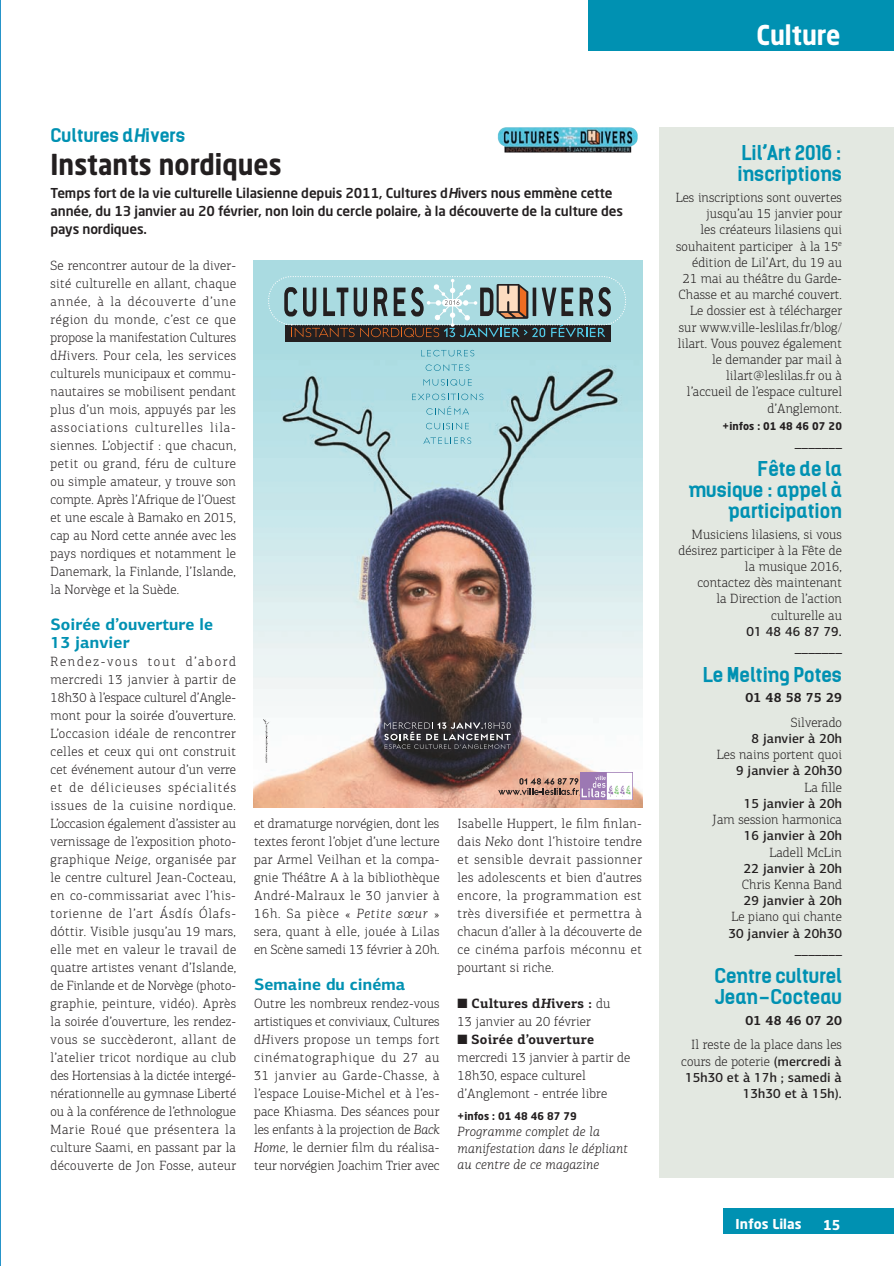
<style>
.page{position:relative;width:894px;height:1266px;background:#fff}
.page>*{position:absolute;margin:0;border:0;box-sizing:border-box;transform-origin:0 0}
.t1{font:700 28.5px "Neo Sans Std";letter-spacing:.005em;color:#231f20;scale:.9 1}
.t2{font:700 27px "Neo Sans Std";color:#fff;scale:.9 1}
.t3{font:700 19.5px/21px "Kelson";letter-spacing:.005em;color:#0091b2}
.t4{font:700 18px "Kelson";letter-spacing:.01em;color:#0091b2}
.t5{font:700 16.5px/18px "PF Centro Sans Pro";letter-spacing:.005em;color:#0091b2}
.t6{font:300 13.5px/18px "PF Centro Slab Pro";letter-spacing:.01em;color:#231f20;text-align:justify}
.t7{font:500 13.5px/18px "Neo Sans Std";letter-spacing:-.01em;color:#231f20}
.t8{font:500 13.5px/16.2px "PF Centro Sans Pro";letter-spacing:.01em;color:#231f20;text-align:right}
.t9{font:italic 300 13.5px/16.2px "PF Centro Slab Pro";letter-spacing:.015em;color:#231f20}
.t10{font:700 13.5px "PF Centro Slab Pro";letter-spacing:.01em;color:#231f20}
.t11{font:700 13.5px "Neo Sans Std";color:#fff}
.t12{font:700 10.5px "Neo Sans Std";letter-spacing:.015em;color:#231f20}
.s1{font-style:italic}
.s2{font-weight:700}
.s3{font-family:"PF Centro Sans Pro";font-weight:500}
</style>
<div class="page">
<div style="left:588px;top:0;width:305px;height:51px;background:#0091b2"></div>
<div style="left:722px;top:1207px;width:171px;height:26px;background:#0091b2"></div>
<hr style="left:0;top:0;width:1px;height:1265px;background:#2694c9">
<div style="left:659px;top:127px;width:234px;height:1050px;background:#e3e8e1"></div>
<img style="left:254px;top:260px;width:388px;height:547px">
<svg style="left:498px;top:777px;width:80px;height:18px"></svg>
<img style="left:580px;top:772px;width:52px;height:27px">
<svg style="left:263px;top:719px;width:7px;height:43px"></svg>
<svg style="left:421px;top:350px;width:53px;height:6px"></svg>
<svg style="left:425px;top:364px;width:44px;height:7px"></svg>
<svg style="left:423px;top:379px;width:48px;height:6px"></svg>
<svg style="left:412px;top:393px;width:71px;height:7px"></svg>
<svg style="left:426px;top:406px;width:43px;height:9px"></svg>
<svg style="left:426px;top:422px;width:43px;height:7px"></svg>
<svg style="left:423px;top:437px;width:48px;height:7px"></svg>
<svg style="left:384px;top:722px;width:126px;height:26px;background:#504f54"></svg>
<div style="left:285px;top:325px;width:325px;height:16px;background:#231f20"></div>
<svg style="left:267px;top:275px;width:359px;height:62px;background:#88a4a6"></svg>
<img style="left:497px;top:127px;width:140px;height:25px">
<h3 class="t4" style="left:51px;top:123px;width:136px">cultures dHivers</h3>
<h1 class="t1" style="left:51px;top:146px;width:258px">Instants nordiques</h1>
<p class="t7" style="left:51px;top:183px;width:574px">Temps fort de la vie culturelle Lilasienne depuis 2011, Cultures d<span class="s1">H</span>ivers nous emmène cette année, du 13 janvier au 20 février, non loin du cercle polaire, à la découverte de la culture des pays nordiques.</p>
<p class="t6" style="left:51px;top:256px;width:187px">Se rencontrer autour de la diver&shy;sité culturelle en allant, chaque année, à la découverte d’une région du monde, c’est ce que propose la manifestation Cultures d<span class="s1">H</span>ivers. Pour cela, les services culturels municipaux et commu&shy;nautaires se mobilisent pendant plus d’un mois, appuyés par les associations culturelles lila&shy;siennes. L’objectif : que chacun, petit ou grand, féru de culture ou simple amateur, y trouve son compte. Après l’Afrique de l’Ouest et une escale à Bamako en 2015, cap au Nord cette année avec les pays nordiques et notamment le Danemark, la Finlande, l’Islande, la Norvège et la Suède.</p>
<p class="t5" style="left:51px;top:615px;width:164px">Soirée d’ouverture le<br>13 janvier</p>
<p class="t6" style="left:51px;top:652px;width:187px">Rendez-vous tout d’abord mercredi 13 janvier à partir de 18h30 à l’espace culturel d’Angle&shy;mont pour la soirée d’ouverture.<br>L’occasion idéale de rencontrer celles et ceux qui ont construit cet événement autour d’un verre et de délicieuses spécialités issues de la cuisine nordique.<br>L’occasion également d’assister au vernissage de l’exposition photo&shy;graphique <span class="s1">Neige</span>, organisée par le centre culturel Jean-Cocteau, en co-commissariat avec l’his&shy;torienne de l’art ÁsdÍs Ólafs&shy;dÓttir. Visible jusqu’au 19 mars, elle met en valeur le travail de quatre artistes venant d’Islande, de Finlande et de Norvège (photo&shy;graphie, peinture, vidéo). Après la soirée d’ouverture, les rendez&shy;vous se succèderont, allant de l’atelier tricot nordique au club des Hortensias à la dictée intergé&shy;nérationnelle au gymnase Liberté ou à la conférence de l’ethnologue Marie Roué que présentera la culture Saami, en passant par la découverte de Jon Fosse, auteur</p>
<p class="t6" style="left:457px;top:814px;width:186px">Isabelle Huppert, le film finlan&shy;dais <span class="s1">Neko</span> dont l’histoire tendre et sensible devrait passionner les adolescents et bien d’autres encore, la programmation est très diversifiée et permettra à chacun d’aller à la découverte de ce cinéma parfois méconnu et pourtant si riche.</p>
<p class="t6" style="left:457px;top:994px;width:154px">■ <span class="s2">Cultures dHivers :</span> du<br>13 janvier au 20 février</p>
<p class="t6" style="left:457px;top:1030px;width:174px;text-align:left">■ <span class="s2">Soirée d’ouverture </span>mercredi 13 janvier à partir de<br>18h30, espace culturel d’Anglemont - entrée libre</p>
<p class="t12" style="left:457px;top:1109px;width:121px">+infos : 01 48 46 87 79</p>
<p class="t9" style="left:457px;top:1123px;width:172px">Programme complet de la manifestation dans le dépliant au centre de ce magazine</p>
<p class="t6" style="left:254px;top:814px;width:187px">et dramaturge norvégien, dont les textes feront l’objet d’une lecture par Armel Veilhan et la compa&shy;gnie Théâtre A à la bibliothèque André-Malraux le 30 janvier à 16h. Sa pièce « <span class="s1">Petite sœur</span> » sera, quant à elle, jouée à Lilas en Scène samedi 13 février à 20h.</p>
<p class="t5" style="left:254px;top:975px;width:153px">Semaine du cinéma</p>
<p class="t6" style="left:254px;top:994px;width:187px">Outre les nombreux rendez-vous artistiques et conviviaux, Cultures d<span class="s1">H</span>ivers propose un temps fort cinématographique du 27 au 31 janvier au Garde-Chasse, à l’espace Louise-Michel et à l’es&shy;pace Khiasma. Des séances pour les enfants à la projection de <span class="s1">Back Home</span>, le dernier film du réalisa&shy;teur norvégien Joachim Trier avec</p>
<h2 class="t2" style="left:756px;top:18px;width:95px">Culture</h2>
<h3 class="t3" style="left:737px;top:142px;width:106px">Lil’art 2016 : inscriptions</h3>
<p class="t6" style="left:675px;top:189px;width:168px;line-height:16.2px;text-align:right">Les inscriptions sont ouvertes jusqu’au 15 janvier pour<br>les créateurs lilasiens qui souhaitent participer à la 15<sup>e </sup>édition de Lil’Art, du 19 au<br>21 mai au théâtre du Garde-<br>Chasse et au marché couvert.<br>Le dossier est à télécharger sur www.ville-leslilas.fr/blog/ lilart. Vous pouvez également le demander par mail à lilart@leslilas.fr ou à<br>l’accueil de l’espace culturel d’Anglemont.</p>
<p class="t12" style="left:722px;top:419px;width:121px">+infos : 01 48 46 07 20</p>
<p class="t10" style="left:794px;top:433px;width:49px">_______</p>
<h3 class="t3" style="left:688px;top:457px;width:155px;text-align:right">Fête de la musique : appel à participation</h3>
<p class="t6" style="left:678px;top:526px;width:165px;line-height:16.2px;text-align:right">Musiciens lilasiens, si vous désirez participer à la Fête de la musique 2016,<br>contactez dès maintenant<br>la Direction de l’action culturelle au</p>
<p class="t8" style="left:746px;top:623px;width:97px">01 48 46 87 79.</p>
<p class="t10" style="left:794px;top:638px;width:49px">_______</p>
<h3 class="t3" style="left:702px;top:662px;width:141px">Le Melting Potes</h3>
<p class="t10" style="left:745px;top:688px;width:98px">01 48 58 75 29</p>
<p class="t6" style="left:790px;top:713px;width:53px">Silverado</p>
<p class="t8" style="left:751px;top:730px;width:92px">8 janvier à 20h</p>
<p class="t6" style="left:716px;top:745px;width:127px">Les nains portent quoi</p>
<p class="t8" style="left:736px;top:762px;width:107px">9 janvier à 20h30</p>
<p class="t6" style="left:804px;top:778px;width:39px">La fille</p>
<p class="t8" style="left:743px;top:795px;width:100px">15 janvier à 20h</p>
<p class="t6" style="left:712px;top:810px;width:131px">Jam session harmonica</p>
<p class="t8" style="left:743px;top:827px;width:100px">16 janvier à 20h</p>
<p class="t6" style="left:769px;top:842px;width:74px">Ladell McLin</p>
<p class="t8" style="left:743px;top:859px;width:100px">22 janvier à 20h</p>
<p class="t6" style="left:741px;top:875px;width:101px">Chris Kenna Band</p>
<p class="t8" style="left:743px;top:892px;width:100px">29 janvier à 20h</p>
<p class="t6" style="left:731px;top:907px;width:112px">Le piano qui chante</p>
<p class="t8" style="left:728px;top:924px;width:115px">30 janvier à 20h30</p>
<p class="t10" style="left:794px;top:940px;width:49px">_______</p>
<h3 class="t3" style="left:714px;top:964px;width:129px">centre culturel<br>Jean-cocteau</h3>
<p class="t10" style="left:745px;top:1011px;width:98px">01 48 46 07 20</p>
<p class="t6" style="left:681px;top:1036px;width:162px;line-height:16.2px;text-align:right">Il reste de la place dans les cours de poterie <span class="s3">(mercredi à</span></p>
<p class="t8" style="left:685px;top:1068px;width:158px">15h30 et à 17h ; samedi à<br>13h30 et à 15h).</p>
<p class="t11" style="left:735px;top:1215px;width:67px">Infos Lilas</p>
<p class="t11" style="left:822px;top:1215px;width:19px">15</p>
</div>
